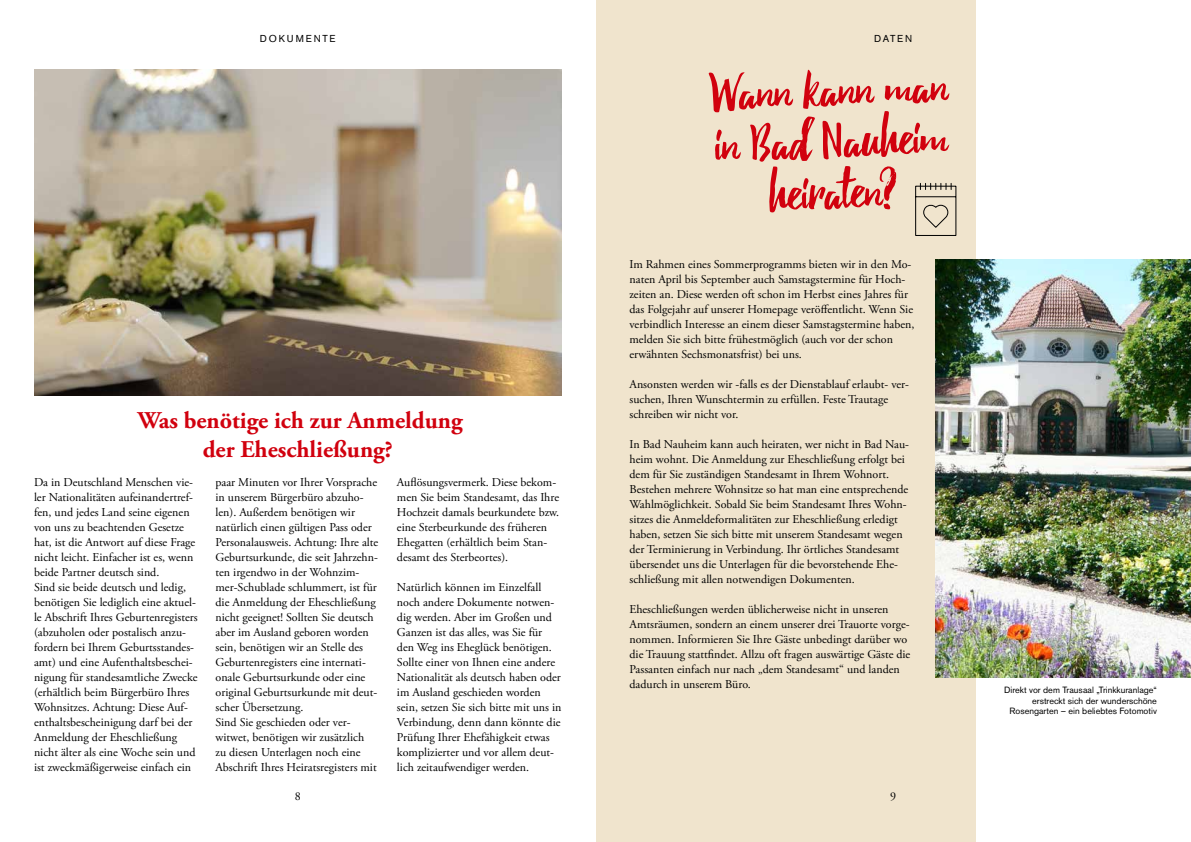
<style>
.page{position:relative;width:1191px;height:842px;background:#fff}
.page>*{position:absolute;margin:0;border:0;box-sizing:border-box;transform-origin:0 0}
.t1{font:52.9px/51.5px "Debby";color:#d1010e;text-align:center}
.t2{font:700 24px/28.8px "Adobe Garamond Pro";color:#d1010e;text-align:center}
.t3{font:12px/15px "Adobe Garamond Pro";color:#000}
.t4{font:10px "Akzidenz Grotesk BE";letter-spacing:.18em;color:#000}
.t5{font:9px/10.8px "Akzidenz Grotesk BE";color:#000;text-align:right}
</style>
<div class="page">
<div style="left:596px;top:0;width:379px;height:842px;background:#f0e4cd"></div>
<img style="left:34px;top:69px;width:527px;height:326px">
<img style="left:935px;top:259px;width:256px;height:418px">
<svg style="left:915px;top:183px;width:42px;height:53px"></svg>
<p class="t4" style="left:260px;top:32px;width:77px">DOKUMENTE</p>
<p class="t4" style="left:874px;top:32px;width:39px">DATEN</p>
<h2 class="t2" style="left:138px;top:407px;width:326px">Was benötige ich zur Anmeldung der Eheschließung?</h2>
<p class="t3" style="left:215px;top:475px;width:164px">paar Minuten vor Ihrer Vorsprache in unserem Bürgerbüro abzuho&shy;len). Außerdem benötigen wir natürlich einen gültigen Pass oder<br>Personalausweis. Achtung: Ihre alte<br>Geburtsurkunde, die seit Jahrzehn&shy;ten irgendwo in der Wohnzim&shy;mer-Schublade schlummert, ist für die Anmeldung der Eheschließung nicht geeignet! Sollten Sie deutsch aber im Ausland geboren worden sein, benötigen wir an Stelle des<br>Geburtenregisters eine internati&shy;onale Geburtsurkunde oder eine original Geburtsurkunde mit deut&shy;scher Übersetzung.<br>Sind Sie geschieden oder ver&shy;witwet, benötigen wir zusätzlich<br>zu diesen Unterlagen noch eine<br>Abschrift Ihres Heiratsregisters mit</p>
<p class="t3" style="left:397px;top:475px;width:164px">Auflösungsvermerk. Diese bekom&shy;men Sie beim Standesamt, das Ihre<br>Hochzeit damals beurkundete bzw. eine Sterbeurkunde des früheren<br>Ehegatten (erhältlich beim Stan&shy;desamt des Sterbeortes).</p>
<p class="t3" style="left:34px;top:475px;width:165px">Da in Deutschland Menschen vie&shy;ler Nationalitäten aufeinandertref&shy;fen, und jedes Land seine eigenen von uns zu beachtenden Gesetze hat, ist die Antwort auf diese Frage nicht leicht. Einfacher ist es, wenn beide Partner deutsch sind.<br>Sind sie beide deutsch und ledig, benötigen Sie lediglich eine aktuel&shy;le Abschrift Ihres Geburtenregisters (abzuholen oder postalisch anzu&shy;fordern bei Ihrem Geburtsstandes&shy;amt) und eine Aufenthaltsbeschei&shy;nigung für standesamtliche Zwecke (erhältlich beim Bürgerbüro Ihres Wohnsitzes. Achtung: Diese Auf&shy;enthaltsbescheinigung darf bei der Anmeldung der Eheschließung nicht älter als eine Woche sein und ist zweckmäßigerweise einfach ein</p>
<p class="t3" style="left:397px;top:580px;width:166px">Natürlich können im Einzelfall noch andere Dokumente notwen&shy;dig werden. Aber im Großen und<br>Ganzen ist das alles, was Sie für den Weg ins Eheglück benötigen.<br>Sollte einer von Ihnen eine andere<br>Nationalität als deutsch haben oder im Ausland geschieden worden sein, setzen Sie sich bitte mit uns in<br>Verbindung, denn dann könnte die<br>Prüfung Ihrer Ehefähigkeit etwas komplizierter und vor allem deut&shy;lich zeitaufwendiger werden.</p>
<p class="t3" style="left:295px;top:789px;width:7px">8</p>
<h1 class="t1" style="left:710px;top:70px;width:238px;rotate:-2deg">Wann kann man in Bad Nauheim heiraten?</h1>
<p class="t3" style="left:629px;top:257px;width:286px">Im Rahmen eines Sommerprogramms bieten wir in den Mo&shy;naten April bis September auch Samstagstermine für Hoch&shy;zeiten an. Diese werden oft schon im Herbst eines Jahres für das Folgejahr auf unserer Homepage veröffentlicht. Wenn Sie verbindlich Interesse an einem dieser Samstagstermine haben, melden Sie sich bitte frühestmöglich (auch vor der schon erwähnten Sechsmonatsfrist) bei uns.</p>
<p class="t3" style="left:629px;top:377px;width:281px">Ansonsten werden wir -falls es der Dienstablauf erlaubt- ver&shy;suchen, Ihren Wunschtermin zu erfüllen. Feste Trautage schreiben wir nicht vor.</p>
<p class="t3" style="left:629px;top:437px;width:281px">In Bad Nauheim kann auch heiraten, wer nicht in Bad Nau&shy;heim wohnt. Die Anmeldung zur Eheschließung erfolgt bei dem für Sie zuständigen Standesamt in Ihrem Wohnort.<br>Bestehen mehrere Wohnsitze so hat man eine entsprechende Wahlmöglichkeit. Sobald Sie beim Standesamt Ihres Wohn&shy;sitzes die Anmeldeformalitäten zur Eheschließung erledigt haben, setzen Sie sich bitte mit unserem Standesamt wegen der Terminierung in Verbindung. Ihr örtliches Standesamt übersendet uns die Unterlagen für die bevorstehende Ehe&shy;schließung mit allen notwendigen Dokumenten.</p>
<p class="t3" style="left:629px;top:602px;width:282px">Eheschließungen werden üblicherweise nicht in unseren Amtsräumen, sondern an einem unserer drei Trauorte vorge&shy;nommen. Informieren Sie Ihre Gäste unbedingt darüber wo die Trauung stattfindet. Allzu oft fragen auswärtige Gäste die Passanten einfach nur nach „dem Standesamt“ und landen dadurch in unserem Büro.</p>
<p class="t3" style="left:890px;top:789px;width:7px">9</p>
<p class="t5" style="left:1004px;top:684px;width:154px">Direkt vor dem Trausaal „Trinkkuranlage“ erstreckt sich der wunderschöne<br>Rosengarten – ein beliebtes Fotomotiv</p>
</div>
